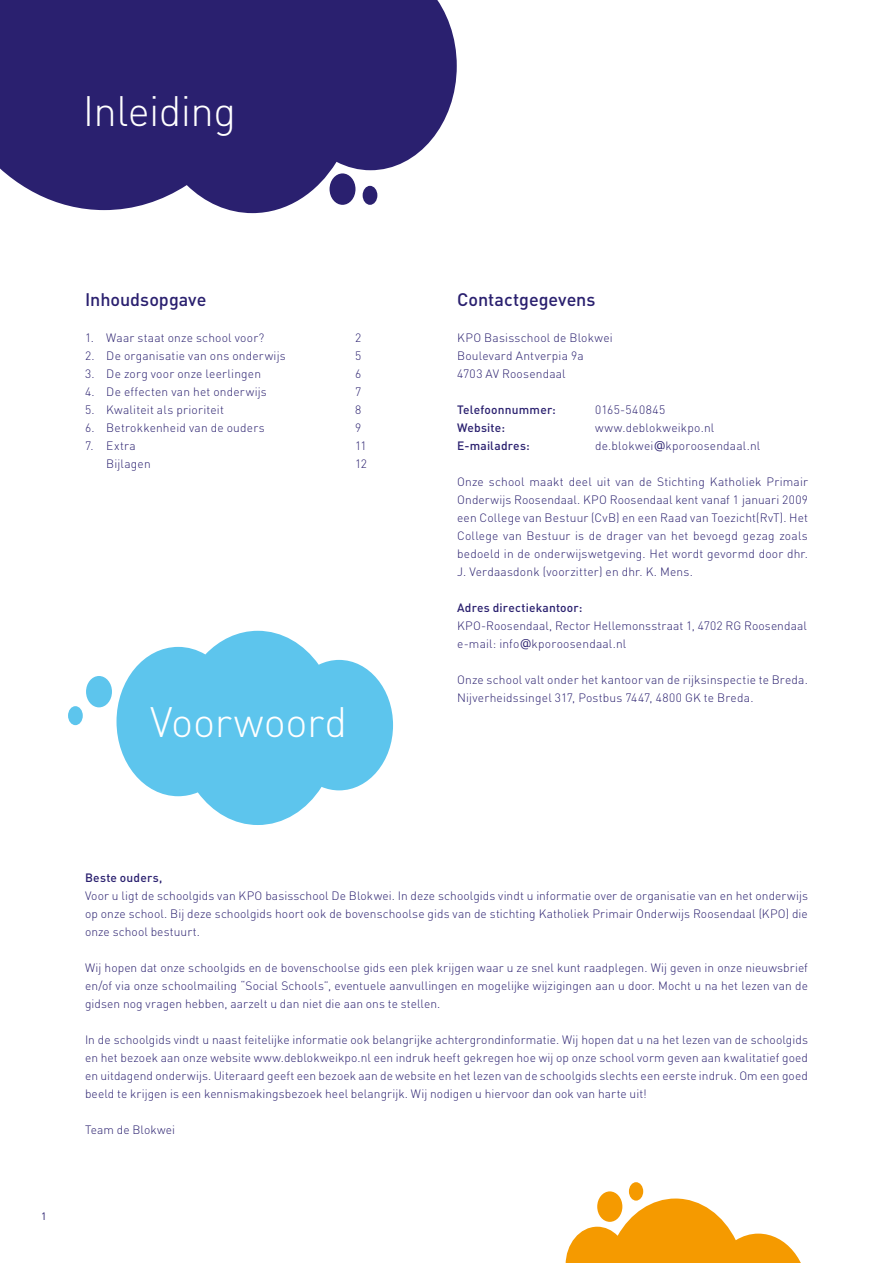
<style>
.page{position:relative;width:893px;height:1263px;background:#fff}
.page>*{position:absolute;margin:0;border:0;box-sizing:border-box;transform-origin:0 0}
.t1{font:300 42px "DIN Pro";letter-spacing:-.01em;color:#fff}
.t2{font:500 18px "DIN Pro";letter-spacing:-.005em;color:#2a206f}
.t3{font:300 12px/18px "DIN Pro";letter-spacing:.015em;color:#2a206f;text-align:justify}
.t4{font:500 12px "DIN Pro";letter-spacing:.015em;color:#2a206f}
.t5{font:300 12px "DIN Pro";letter-spacing:.04em;color:#2a206f}
.t6{font:10.5px "DIN";color:#2a206f}
.s1{font-family:"Verdana";font-weight:400}
</style>
<div class="page">
<div style="left:86px;top:676px;width:26px;height:31px;background:#5dc5ed;border-radius:50%"></div>
<svg style="left:117px;top:631px;width:276px;height:194px;fill:#5dc5ed"></svg>
<svg style="left:0;top:0;width:457px;height:213px;background:#433a80"></svg>
<div style="left:68px;top:706px;width:15px;height:19px;background:#5dc5ed;border-radius:50%"></div>
<div style="left:363px;top:186px;width:14px;height:19px;background:#2a206f;border-radius:50%"></div>
<div style="left:597px;top:1191px;width:25px;height:31px;background:#f59a00;border-radius:50%"></div>
<div style="left:629px;top:1182px;width:14px;height:18px;background:#f59a00;border-radius:50%"></div>
<svg style="left:566px;top:1198px;width:235px;height:65px"></svg>
<h1 class="t1" style="left:83px;top:82px;width:155px">Inleiding</h1>
<h2 class="t2" style="left:85px;top:287px;width:123px">Inhoudsopgave</h2>
<p class="t3" style="left:85px;top:328px;width:181px">1. Waar staat onze school voor?</p>
<p class="t3" style="left:355px;top:328px;width:8px">2</p>
<p class="t3" style="left:85px;top:346px;width:202px">2. De organisatie van ons onderwijs</p>
<p class="t3" style="left:355px;top:346px;width:8px">5</p>
<p class="t3" style="left:85px;top:364px;width:178px">3. De zorg voor onze leerlingen</p>
<p class="t3" style="left:355px;top:364px;width:8px">6</p>
<p class="t3" style="left:85px;top:382px;width:183px">4. De effecten van het onderwijs</p>
<p class="t3" style="left:355px;top:382px;width:8px">7</p>
<p class="t3" style="left:85px;top:400px;width:140px">5. Kwaliteit als prioriteit</p>
<p class="t3" style="left:355px;top:400px;width:8px">8</p>
<p class="t3" style="left:85px;top:418px;width:181px">6. Betrokkenheid van de ouders</p>
<p class="t3" style="left:355px;top:418px;width:8px">9</p>
<p class="t3" style="left:85px;top:436px;width:52px">7. Extra</p>
<p class="t3" style="left:355px;top:436px;width:13px">11</p>
<p class="t3" style="left:106px;top:454px;width:46px">Bijlagen</p>
<p class="t3" style="left:355px;top:454px;width:13px">12</p>
<h1 class="t1" style="left:150px;top:693px;width:199px">Voorwoord</h1>
<h2 class="t2" style="left:457px;top:287px;width:140px">Contactgegevens</h2>
<p class="t3" style="left:457px;top:328px;width:157px;text-align:left">KPO Basisschool de Blokwei<br>Boulevard Antverpia 9a<br>4703 AV Roosendaal</p>
<p class="t4" style="left:457px;top:402px;width:100px">Telefoonnummer:</p>
<p class="t5" style="left:595px;top:402px;width:72px">0165-540845</p>
<p class="t4" style="left:457px;top:420px;width:49px">Website:</p>
<p class="t3" style="left:595px;top:418px;width:121px">www.deblokweikpo.nl</p>
<p class="t4" style="left:457px;top:438px;width:74px">E-mailadres:</p>
<p class="t3" style="left:595px;top:436px;width:167px">de.blokwei<span class="s1">@</span>kporoosendaal.nl</p>
<p class="t3" style="left:457px;top:472px;width:352px">Onze school maakt deel uit van de Stichting Katholiek Primair Onderwijs Roosendaal. KPO Roosendaal kent vanaf 1 januari 2009 een College van Bestuur (CvB) en een Raad van Toezicht(RvT). Het College van Bestuur is de drager van het bevoegd gezag zoals bedoeld in de onderwijswetgeving. Het wordt gevormd door dhr.<br>J. Verdaasdonk (voorzitter) en dhr. K. Mens.</p>
<p class="t4" style="left:457px;top:600px;width:127px">Adres directiekantoor:</p>
<p class="t3" style="left:457px;top:616px;width:351px">KPO-Roosendaal, Rector Hellemonsstraat 1, 4702 RG Roosendaal e-mail: info<span class="s1">@</span>kporoosendaal.nl</p>
<p class="t3" style="left:457px;top:670px;width:352px">Onze school valt onder het kantoor van de rijksinspectie te Breda.<br>Nijverheidssingel 317, Postbus 7447, 4800 GK te Breda.</p>
<p class="t6" style="left:41px;top:1210px;width:7px">1</p>
<p class="t4" style="left:85px;top:870px;width:79px">Beste ouders,</p>
<p class="t3" style="left:85px;top:886px;width:724px">Voor u ligt de schoolgids van KPO basisschool De Blokwei. In deze schoolgids vindt u informatie over de organisatie van en het onderwijs op onze school. Bij deze schoolgids hoort ook de bovenschoolse gids van de stichting Katholiek Primair Onderwijs Roosendaal (KPO) die onze school bestuurt.</p>
<p class="t3" style="left:85px;top:958px;width:724px">Wij hopen dat onze schoolgids en de bovenschoolse gids een plek krijgen waar u ze snel kunt raadplegen. Wij geven in onze nieuwsbrief en/of via onze schoolmailing “Social Schools”, eventuele aanvullingen en mogelijke wijzigingen aan u door. Mocht u na het lezen van de gidsen nog vragen hebben, aarzelt u dan niet die aan ons te stellen.</p>
<p class="t3" style="left:85px;top:1030px;width:724px">In de schoolgids vindt u naast feitelijke informatie ook belangrijke achtergrondinformatie. Wij hopen dat u na het lezen van de schoolgids en het bezoek aan onze website www.deblokweikpo.nl een indruk heeft gekregen hoe wij op onze school vorm geven aan kwalitatief goed en uitdagend onderwijs. Uiteraard geeft een bezoek aan de website en het lezen van de schoolgids slechts een eerste indruk. Om een goed beeld te krijgen is een kennismakingsbezoek heel belangrijk. Wij nodigen u hiervoor dan ook van harte uit!</p>
<p class="t3" style="left:85px;top:1120px;width:92px">Team de Blokwei</p>
</div>
